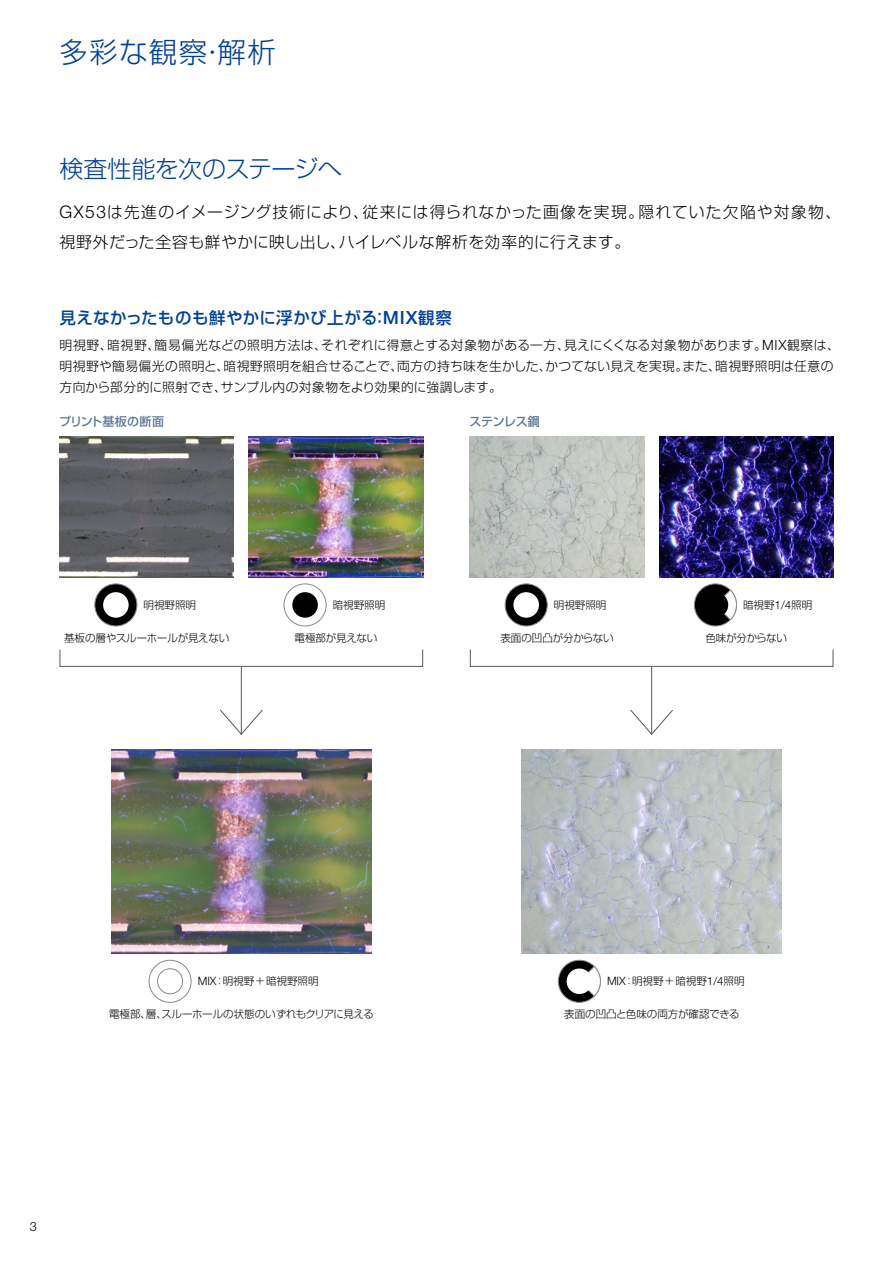
<style>
.page{position:relative;width:893px;height:1263px;background:#fff}
.page>*{position:absolute;margin:0;border:0;box-sizing:border-box;transform-origin:0 0}
.JP_Lead_copy_19pt_23pt{font:300 28.5px "Shin Go Pro";letter-spacing:.05em;color:#004098}
.JP_Lead_copy_16pt_23pt{font:300 24px "Shin Go Pro";letter-spacing:-.03em;color:#004098}
.JP_Tittle_copy_11pt_17pt{font:500 16.5px "Shin Go Pro";letter-spacing:.03em;color:#004098}
.JP_Body_copy_10_5pt_20pt{font:300 15.75px/30px "Shin Go Pro";letter-spacing:.045em;color:#000}
.JP_Body_copy_8_5pt_14pt{font:300 12.75px/21px "Shin Go Pro";letter-spacing:.03em;color:#000}
.t1{font:300 12.75px "Helvetica Neue LT Std";color:#000}
.JP_Subhead_8pt_12pt_02{font:500 12px "Shin Go Pro";letter-spacing:.01em;color:#5c7795}
.JP_Subhead_8pt_12pt_02-2{font:500 12px "Shin Go Pro";letter-spacing:-.025em;color:#5c7795}
.JP_photo_caption_7pt_9pt{font:300 10.5px "Shin Go Pro";color:#000}
.JP_photo_caption_7pt_9pt-2{font:300 10.5px "Shin Go Pro";letter-spacing:-.02em;color:#000}
.s1{font-family:"Helvetica Neue LT Std";font-size:17.4px}
.s2{font-family:"Helvetica Neue LT Std";font-size:18.15px}
.s3{font-family:"Helvetica Neue LT Std";font-size:14.1px}
.s4{font-family:"Helvetica Neue LT Std";font-size:11.55px}
</style>
<div class="page">
<div style="left:149px;top:960px;width:42px;height:42px;border:1px solid #898989;border-radius:50%"></div>
<div style="left:157px;top:968px;width:26px;height:26px;border:1px solid #898989;border-radius:50%"></div>
<img style="left:112px;top:749px;width:259px;height:205px">
<img style="left:522px;top:749px;width:259px;height:205px">
<img style="left:60px;top:437px;width:174px;height:140px">
<img style="left:470px;top:437px;width:174px;height:140px">
<img style="left:249px;top:437px;width:174px;height:140px">
<img style="left:659px;top:437px;width:174px;height:140px">
<div style="left:284px;top:584px;width:42px;height:42px;border:1px solid #898989;border-radius:50%"></div>
<div style="left:292px;top:592px;width:26px;height:26px;background:#000;border-radius:50%"></div>
<div style="left:694px;top:584px;width:42px;height:42px;background:#000;border-radius:50%"></div>
<div style="left:694px;top:584px;width:43px;height:42px;border:1px solid #898989;border-radius:50%"></div>
<div style="left:95px;top:584px;width:42px;height:42px;background:#000;border-radius:50%"></div>
<div style="left:95px;top:584px;width:42px;height:42px;border:1px solid #898989;border-radius:50%"></div>
<div style="left:103px;top:592px;width:26px;height:26px;background:#fff;border-radius:50%"></div>
<div style="left:505px;top:584px;width:42px;height:42px;background:#000;border-radius:50%"></div>
<div style="left:505px;top:584px;width:42px;height:42px;border:1px solid #898989;border-radius:50%"></div>
<div style="left:513px;top:592px;width:26px;height:26px;background:#fff;border-radius:50%"></div>
<div style="left:60px;top:649px;width:363px;height:18px;border:1px solid #5a5757"></div>
<div style="left:470px;top:649px;width:363px;height:18px;border:1px solid #5a5757"></div>
<hr style="left:241px;top:667px;width:1px;height:68px;background:#5a5757">
<svg style="left:220px;top:709px;width:43px;height:26px"></svg>
<hr style="left:651px;top:667px;width:1px;height:68px;background:#5a5757">
<svg style="left:630px;top:709px;width:43px;height:26px"></svg>
<svg style="left:724px;top:589px;width:13px;height:31px"></svg>
<div style="left:558px;top:960px;width:42px;height:42px;background:#000;border-radius:50%"></div>
<div style="left:558px;top:960px;width:43px;height:42px;border:1px solid #898989;border-radius:50%"></div>
<svg style="left:572px;top:966px;width:29px;height:31px"></svg>
<div style="left:567px;top:968px;width:25px;height:26px;background:#fff;border-radius:50%"></div>
<div style="left:703px;top:592px;width:25px;height:26px;background:#000;border-radius:50%"></div>
<p class="JP_Lead_copy_19pt_23pt" style="left:60px;top:29px;width:218px">多彩な観察・解析</p>
<p class="JP_Lead_copy_16pt_23pt" style="left:60px;top:150px;width:284px">検査性能を次のステージへ</p>
<p class="JP_Body_copy_10_5pt_20pt" style="left:60px;top:195px;width:783px"><span class="s1">GX53</span>は先進のイメージング技術により、従来には得られなかった画像を実現。隠れていた欠陥や対象物、視野外だった全容も鮮やかに映し出し、ハイレベルな解析を効率的に行えます。</p>
<p class="JP_Tittle_copy_11pt_17pt" style="left:60px;top:304px;width:394px">見えなかったものも鮮やかに浮かび上がる：<span class="s2">MIX</span>観察</p>
<p class="JP_Body_copy_8_5pt_14pt" style="left:60px;top:333px;width:782px">明視野、暗視野、簡易偏光などの照明方法は、それぞれに得意とする対象物がある一方、見えにくくなる対象物があります。<span class="s3">MIX</span>観察は、明視野や簡易偏光の照明と、暗視野照明を組合せることで、両方の持ち味を生かした、かつてない見えを実現。また、暗視野照明は任意の方向から部分的に照射でき、サンプル内の対象物をより効果的に強調します。</p>
<p class="JP_Subhead_8pt_12pt_02" style="left:59px;top:412px;width:106px">プリント基板の断面</p>
<p class="JP_Subhead_8pt_12pt_02-2" style="left:470px;top:412px;width:72px">ステンレス鋼</p>
<p class="JP_photo_caption_7pt_9pt" style="left:144px;top:596px;width:54px">明視野照明</p>
<p class="JP_photo_caption_7pt_9pt" style="left:333px;top:596px;width:54px">暗視野照明</p>
<p class="JP_photo_caption_7pt_9pt" style="left:554px;top:596px;width:54px">明視野照明</p>
<p class="JP_photo_caption_7pt_9pt" style="left:743px;top:596px;width:71px">暗視野<span class="s4">1/4</span>照明</p>
<p class="JP_photo_caption_7pt_9pt-2" style="left:64px;top:629px;width:167px">基板の層やスルーホールが見えない</p>
<p class="JP_photo_caption_7pt_9pt" style="left:500px;top:629px;width:115px">表面の凹凸が分からない</p>
<p class="JP_photo_caption_7pt_9pt-2" style="left:294px;top:629px;width:84px">電極部が見えない</p>
<p class="JP_photo_caption_7pt_9pt-2" style="left:705px;top:629px;width:83px">色味が分からない</p>
<p class="JP_photo_caption_7pt_9pt" style="left:198px;top:973px;width:122px"><span class="s4">MIX</span> ：明視野＋暗視野照明</p>
<p class="JP_photo_caption_7pt_9pt" style="left:607px;top:973px;width:139px"><span class="s4">MIX</span> ：明視野＋暗視野<span class="s4">1/4</span>照明</p>
<p class="JP_photo_caption_7pt_9pt-2" style="left:109px;top:1005px;width:267px">電極部、層、スルーホールの状態のいずれもクリアに見える</p>
<p class="JP_photo_caption_7pt_9pt" style="left:564px;top:1005px;width:177px">表面の凹凸と色味の両方が確認できる</p>
<p class="t1" style="left:30px;top:1219px;width:9px">3</p>
</div>
